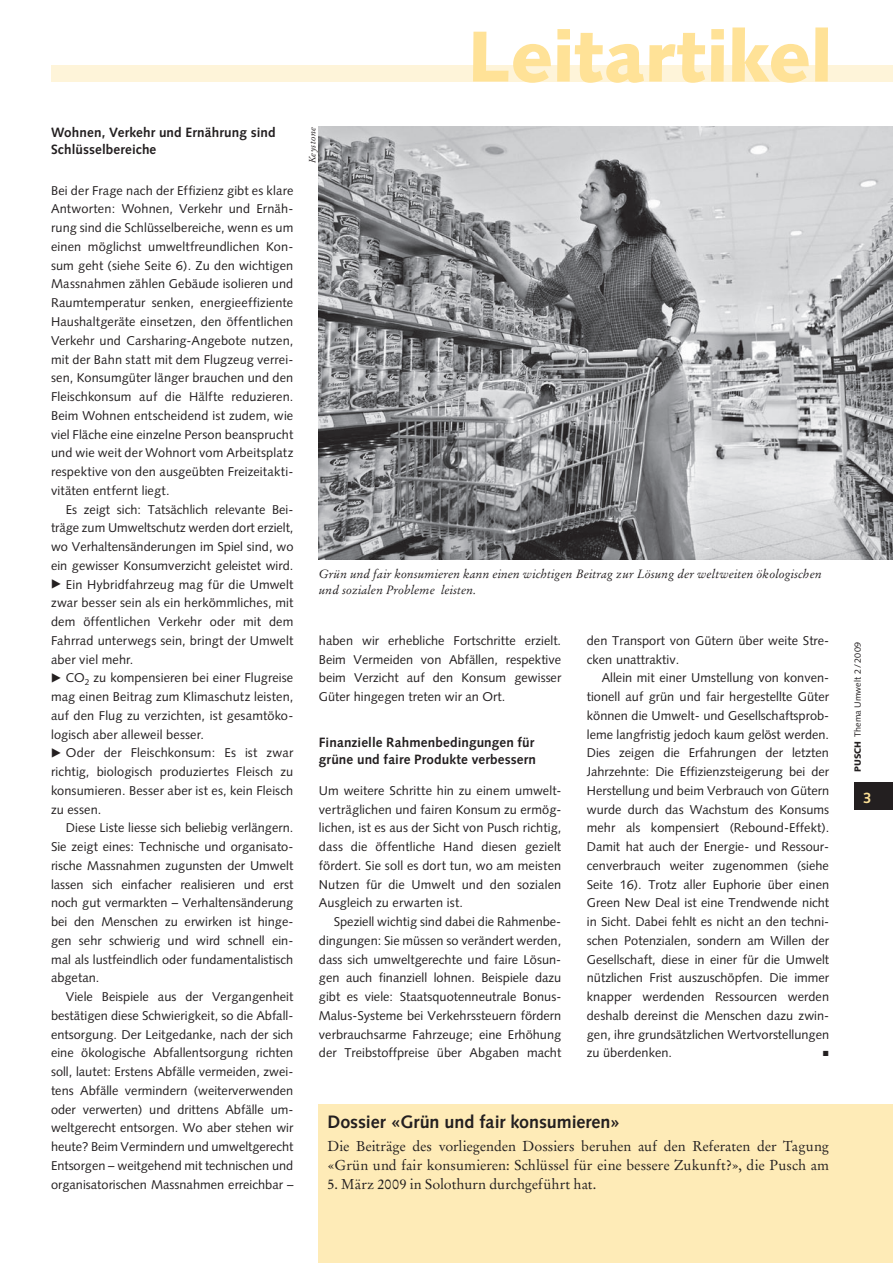
<style>
.page{position:relative;width:893px;height:1263px;background:#fff}
.page>*{position:absolute;margin:0;border:0;box-sizing:border-box;transform-origin:0 0}
.t1{font:900 72px "Syntax";letter-spacing:-.005em;color:#ffe297}
.t2{font:700 18px "Syntax";letter-spacing:-.005em;color:#231f20}
.t3{font:700 15px "Syntax";color:#ffe297}
.t4{font:14.25px/18.8px "Stempel Garamond";color:#231f20}
.t5{font:700 13.5px/17.2px "Syntax";letter-spacing:.01em;color:#231f20}
.t6{font:12.75px/18.8px "Syntax";color:#231f20;text-align:justify}
.t7{font:italic 12px/15.8px "Stempel Garamond";letter-spacing:.005em;color:#231f20}
.t8{font:12px "European Pi Three";color:#231f20}
.t9{font:9px "Syntax";color:#231f20}
.t10{font:italic 9px "Stempel Garamond";letter-spacing:.03em;color:#231f20}
.s1{font-family:"European Pi Three";font-size:12px}
.s2{font-weight:900}
</style>
<div class="page">
<div style="left:51px;top:65px;width:842px;height:17px;background:#fef4d9"></div>
<div style="left:855px;top:782px;width:38px;height:28px;background:#231f20"></div>
<div style="left:319px;top:1105px;width:574px;height:158px;background:#feebb7"></div>
<img style="left:319px;top:127px;width:574px;height:433px">
<h1 class="t1" style="left:467px;top:14px;width:366px">Leitartikel</h1>
<p class="t5" style="left:51px;top:124px;width:226px">Wohnen, Verkehr und Ernährung sind<br>Schlüsselbereiche</p>
<p class="t6" style="left:51px;top:181px;width:244px">Bei der Frage nach der Effizienz gibt es klare Antworten: Wohnen, Verkehr und Ernäh&shy;rung sind die Schlüsselbereiche, wenn es um einen möglichst umweltfreundlichen Kon&shy;sum geht (siehe Seite 6). Zu den wichtigen Massnahmen zählen Gebäude isolieren und Raumtemperatur senken, energieeffiziente Haushaltgeräte einsetzen, den öffentlichen Verkehr und Carsharing-Angebote nutzen, mit der Bahn statt mit dem Flugzeug verrei&shy;sen, Konsumgüter länger brauchen und den Fleischkonsum auf die Hälfte reduzieren.<br>Beim Wohnen entscheidend ist zudem, wie viel Fläche eine einzelne Person beansprucht und wie weit der Wohnort vom Arbeitsplatz respektive von den ausgeübten Freizeitakti&shy;vitäten entfernt liegt.</p>
<p class="t6" style="left:51px;top:500px;width:244px;text-align:left;text-indent:15px">Es zeigt sich: Tatsächlich relevante Bei&shy;träge zum Umweltschutz werden dort erzielt, wo Verhaltensänderungen im Spiel sind, wo ein gewisser Konsumverzicht geleistet wird.<br><span class="s1">E</span> Ein Hybridfahrzeug mag für die Umwelt zwar besser sein als ein herkömmliches, mit dem öffentlichen Verkehr oder mit dem Fahrrad unterwegs sein, bringt der Umwelt aber viel mehr.<br><span class="s1">E</span> CO<sub>2</sub> zu kompensieren bei einer Flugreise mag einen Beitrag zum Klimaschutz leisten, auf den Flug zu verzichten, ist gesamtöko&shy;logisch aber alleweil besser.<br><span class="s1">E</span> Oder der Fleischkonsum: Es ist zwar richtig, biologisch produziertes Fleisch zu konsumieren. Besser aber ist es, kein Fleisch zu essen.</p>
<p class="t6" style="left:51px;top:818px;width:244px;text-indent:15px">Diese Liste liesse sich beliebig verlängern.<br>Sie zeigt eines: Technische und organisato&shy;rische Massnahmen zugunsten der Umwelt lassen sich einfacher realisieren und erst noch gut vermarkten – Verhaltensänderung bei den Menschen zu erwirken ist hinge&shy;gen sehr schwierig und wird schnell ein&shy;mal als lustfeindlich oder fundamentalistisch abgetan.</p>
<p class="t6" style="left:51px;top:987px;width:244px;text-indent:15px">Viele Beispiele aus der Vergangenheit bestätigen diese Schwierigkeit, so die Abfall&shy;entsorgung. Der Leitgedanke, nach der sich eine ökologische Abfallentsorgung richten soll, lautet: Erstens Abfälle vermeiden, zwei&shy;tens Abfälle vermindern (weiterverwenden oder verwerten) und drittens Abfälle um&shy;weltgerecht entsorgen. Wo aber stehen wir heute? Beim Vermindern und umweltgerecht Entsorgen – weitgehend mit technischen und organisatorischen Massnahmen erreichbar –</p>
<p class="t10" style="left:307px;top:163px;width:38px;rotate:-90deg">Keystone</p>
<p class="t7" style="left:319px;top:566px;width:504px">Grün und fair konsumieren kann einen wichtigen Beitrag zur Lösung der weltweiten ökologischen und sozialen Probleme leisten.</p>
<p class="t6" style="left:319px;top:631px;width:244px">haben wir erhebliche Fortschritte erzielt.<br>Beim Vermeiden von Abfällen, respektive beim Verzicht auf den Konsum gewisser Güter hingegen treten wir an Ort.</p>
<p class="t5" style="left:319px;top:734px;width:219px">Finanzielle Rahmenbedingungen für grüne und faire Produkte verbessern</p>
<p class="t6" style="left:319px;top:781px;width:244px">Um weitere Schritte hin zu einem umwelt&shy;verträglichen und fairen Konsum zu ermög&shy;lichen, ist es aus der Sicht von Pusch richtig, dass die öffentliche Hand diesen gezielt fördert. Sie soll es dort tun, wo am meisten Nutzen für die Umwelt und den sozialen Ausgleich zu erwarten ist.</p>
<p class="t6" style="left:319px;top:912px;width:244px;text-indent:15px">Speziell wichtig sind dabei die Rahmenbe&shy;dingungen: Sie müssen so verändert werden, dass sich umweltgerechte und faire Lösun&shy;gen auch finanziell lohnen. Beispiele dazu gibt es viele: Staatsquotenneutrale Bonus-Malus-Systeme bei Verkehrssteuern fördern verbrauchsarme Fahrzeuge; eine Erhöhung der Treibstoffpreise über Abgaben macht</p>
<p class="t6" style="left:587px;top:631px;width:244px">den Transport von Gütern über weite Stre&shy;cken unattraktiv.</p>
<p class="t6" style="left:587px;top:669px;width:244px;text-indent:15px">Allein mit einer Umstellung von konven&shy;tionell auf grün und fair hergestellte Güter können die Umwelt- und Gesellschaftsprob&shy;leme langfristig jedoch kaum gelöst werden.<br>Dies zeigen die Erfahrungen der letzten Jahrzehnte: Die Effizienzsteigerung bei der Herstellung und beim Verbrauch von Gütern wurde durch das Wachstum des Konsums mehr als kompensiert (Rebound-Effekt).<br>Damit hat auch der Energie- und Ressour&shy;cenverbrauch weiter zugenommen (siehe Seite 16). Trotz aller Euphorie über einen Green New Deal ist eine Trendwende nicht in Sicht. Dabei fehlt es nicht an den techni&shy;schen Potenzialen, sondern am Willen der Gesellschaft, diese in einer für die Umwelt nützlichen Frist auszuschöpfen. Die immer knapper werdenden Ressourcen werden deshalb dereinst die Menschen dazu zwin&shy;gen, ihre grundsätzlichen Wertvorstellungen zu überdenken.</p>
<p class="t8" style="left:822px;top:1044px;width:8px">J</p>
<h2 class="t2" style="left:327px;top:1111px;width:294px">Dossier «Grün und fair konsumieren»</h2>
<p class="t4" style="left:327px;top:1137px;width:503px">Die Beiträge des vorliegenden Dossiers beruhen auf den Referaten der Tagung «Grün und fair konsumieren: Schlüssel für eine bessere Zukunft?», die Pusch am</p>
<p class="t4" style="left:327px;top:1174px;width:270px">5. März 2009 in Solothurn durchgeführt hat.</p>
<p class="t9" style="left:852px;top:772px;width:132px;rotate:-90deg"><span class="s2">pusch</span> Thema Umwelt 2/2009</p>
<p class="t3" style="left:863px;top:790px;width:10px">3</p>
</div>
